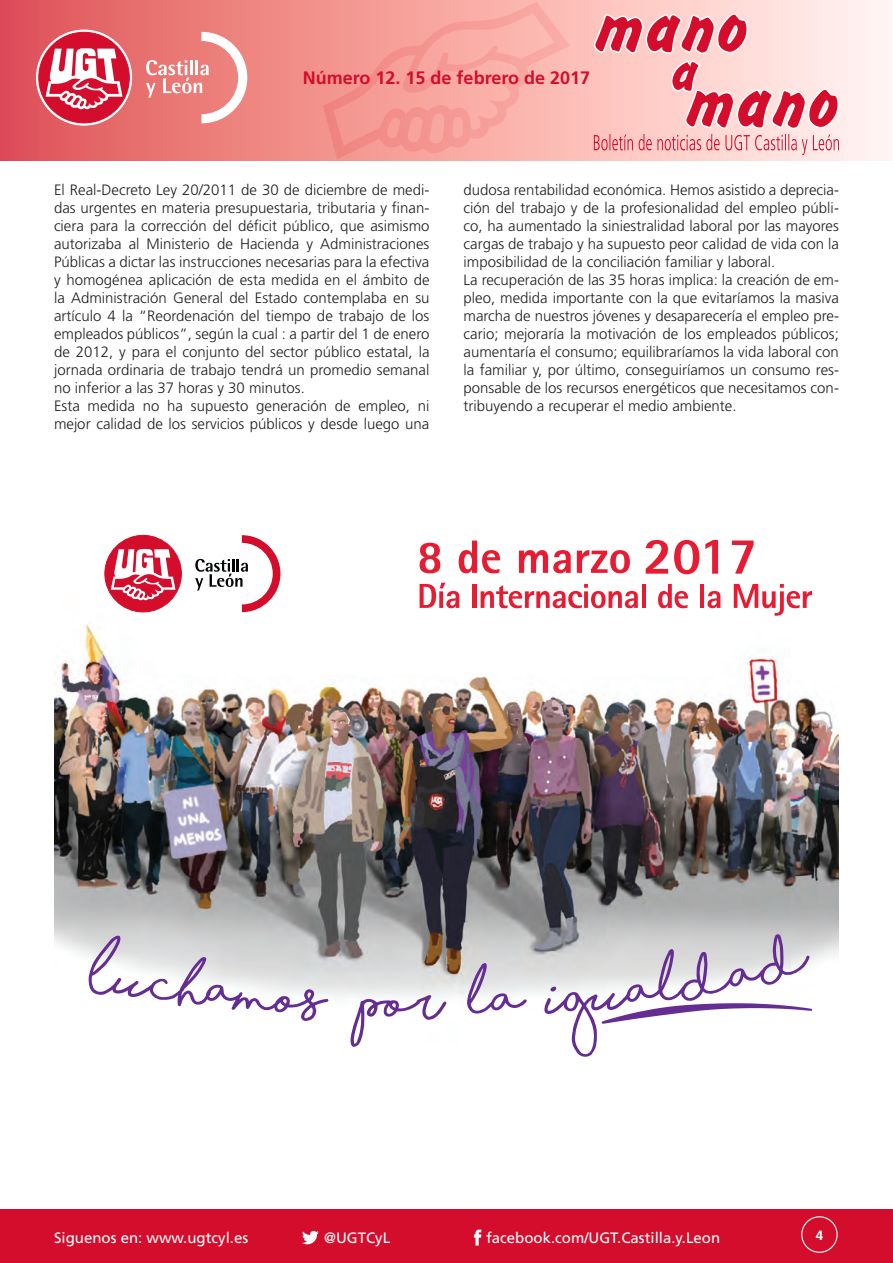
<style>
.page{position:relative;width:893px;height:1263px;background:#fff}
.page>*{position:absolute;margin:0;border:0;box-sizing:border-box;transform-origin:0 0}
.t1{font:800 52.2px "Rotis Sans Serif Std";color:#e71c32}
.t2{font:700 18px "Frutiger LT Std";color:#d30d2b}
.t3{font:300 15px/18px "Frutiger LT Std";color:#231f20;text-align:justify}
.t4{font:15px "Frutiger LT Std";color:#fff}
.t5{font:700 13.35px "Frutiger LT Std";color:#fff}
</style>
<div class="page">
<svg style="left:0;top:0;width:891px;height:161px"></svg>
<svg style="left:36px;top:30px;width:96px;height:95px"></svg>
<div style="left:39px;top:32px;width:90px;height:91px;background:#d30d2b;border-radius:50%"></div>
<svg style="left:46px;top:48px;width:77px;height:63px"></svg>
<svg style="left:146px;top:32px;width:101px;height:91px"></svg>
<div style="left:0;top:1209px;width:893px;height:54px;background:#d30d2b"></div>
<div style="left:801px;top:1216px;width:37px;height:37px;border:1px solid #fff;border-radius:50%"></div>
<svg style="left:593px;top:13px;width:247px;height:142px"></svg>
<svg style="left:302px;top:1231px;width:17px;height:13px"></svg>
<svg style="left:474px;top:1229px;width:7px;height:16px"></svg>
<img style="left:55px;top:540px;width:783px;height:504px">
<svg style="left:420px;top:543px;width:20px;height:30px"></svg>
<svg style="left:459px;top:541px;width:41px;height:32px"></svg>
<svg style="left:519px;top:550px;width:52px;height:23px"></svg>
<svg style="left:577px;top:550px;width:53px;height:23px"></svg>
<svg style="left:420px;top:583px;width:39px;height:25px"></svg>
<hr style="left:473px;top:584px;width:4px;height:24px;background:#e71c32">
<svg style="left:481px;top:584px;width:157px;height:24px"></svg>
<hr style="left:642px;top:584px;width:4px;height:24px;background:#e71c32">
<svg style="left:658px;top:584px;width:30px;height:24px"></svg>
<hr style="left:700px;top:584px;width:4px;height:24px;background:#e71c32">
<svg style="left:707px;top:591px;width:13px;height:17px"></svg>
<svg style="left:734px;top:584px;width:78px;height:32px"></svg>
<svg style="left:88px;top:936px;width:240px;height:86px"></svg>
<svg style="left:351px;top:995px;width:95px;height:52px"></svg>
<svg style="left:467px;top:963px;width:60px;height:50px"></svg>
<svg style="left:544px;top:934px;width:268px;height:123px"></svg>
<svg style="left:103px;top:533px;width:80px;height:81px"></svg>
<div style="left:105px;top:535px;width:76px;height:77px;background:#d30d2b;border-radius:50%"></div>
<svg style="left:86px;top:549px;width:89px;height:58px"></svg>
<svg style="left:195px;top:535px;width:85px;height:77px"></svg>
<p class="t2" style="left:303px;top:68px;width:289px">Número 12. 15 de febrero de 2017</p>
<p class="t3" style="left:54px;top:181px;width:377px">El Real-Decreto Ley 20/2011 de 30 de diciembre de medi&shy;das urgentes en materia presupuestaria, tributaria y finan&shy;ciera para la corrección del déficit público, que asimismo autorizaba al Ministerio de Hacienda y Administraciones Públicas a dictar las instrucciones necesarias para la efectiva y homogénea aplicación de esta medida en el ámbito de la Administración General del Estado contemplaba en su artículo 4 la “Reordenación del tiempo de trabajo de los empleados públicos”, según la cual : a partir del 1 de enero de 2012, y para el conjunto del sector público estatal, la jornada ordinaria de trabajo tendrá un promedio semanal no inferior a las 37 horas y 30 minutos.</p>
<p class="t3" style="left:54px;top:397px;width:377px">Esta medida no ha supuesto generación de empleo, ni mejor calidad de los servicios públicos y desde luego una</p>
<p class="t3" style="left:463px;top:181px;width:377px">dudosa rentabilidad económica. Hemos asistido a deprecia&shy;ción del trabajo y de la profesionalidad del empleo públi&shy;co, ha aumentado la siniestralidad laboral por las mayores cargas de trabajo y ha supuesto peor calidad de vida con la imposibilidad de la conciliación familiar y laboral.</p>
<p class="t3" style="left:463px;top:271px;width:377px">La recuperación de las 35 horas implica: la creación de em&shy;pleo, medida importante con la que evitaríamos la masiva marcha de nuestros jóvenes y desaparecería el empleo pre&shy;cario; mejoraría la motivación de los empleados públicos; aumentaría el consumo; equilibraríamos la vida laboral con la familiar y, por último, conseguiríamos un consumo res&shy;ponsable de los recursos energéticos que necesitamos con&shy;tribuyendo a recuperar el medio ambiente.</p>
<p class="t1" style="left:643px;top:523px;width:116px">2017</p>
<p class="t4" style="left:54px;top:1229px;width:196px">Siguenos en: www.ugtcyl.es</p>
<p class="t4" style="left:324px;top:1229px;width:68px">@UGTCyL</p>
<p class="t4" style="left:486px;top:1229px;width:236px">facebook.com/UGT.Castilla.y.Leon</p>
<p class="t5" style="left:816px;top:1227px;width:9px">4</p>
</div>
